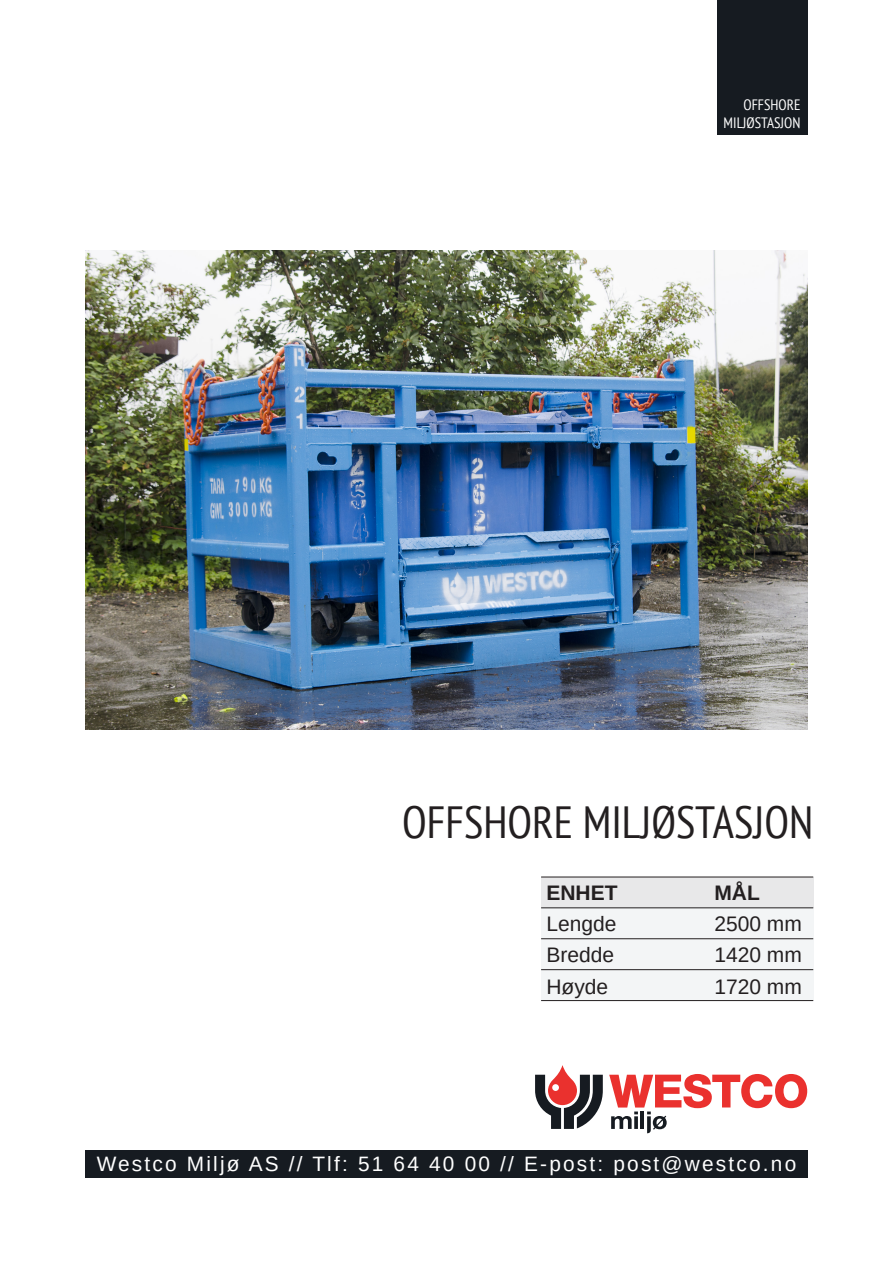
<style>
.page{position:relative;width:893px;height:1263px;background:#fff}
.page>*{position:absolute;margin:0;border:0;box-sizing:border-box;transform-origin:0 0}
.t1{font:condensed 45px "PT Sans";color:#231f20}
.t2{font:21px "Arimo";color:#231f20}
.t3{font:700 21px "Arimo";color:#231f20}
.t4{font:20.85px "Arimo";letter-spacing:.105em;color:#fff}
.t5{font:condensed 15px "PT Sans";color:#fff}
</style>
<div class="page">
<div style="left:541px;top:877px;width:272px;height:31px;background:#e8e8e9"></div>
<div style="left:541px;top:909px;width:272px;height:92px;background:#f3f5f6"></div>
<hr style="left:541px;top:907px;width:272px;height:1px;background:#231f20">
<hr style="left:541px;top:877px;width:272px;height:1px;background:#231f20">
<hr style="left:541px;top:938px;width:272px;height:1px;background:#231f20">
<hr style="left:541px;top:969px;width:272px;height:1px;background:#231f20">
<hr style="left:541px;top:1000px;width:272px;height:1px;background:#231f20">
<div style="left:717px;top:0;width:90px;height:135px;background:#161b21"></div>
<div style="left:85px;top:1151px;width:723px;height:27px;background:#161b21"></div>
<svg style="left:609px;top:1074px;width:198px;height:59px"></svg>
<svg style="left:535px;top:1065px;width:68px;height:64px"></svg>
<img style="left:85px;top:250px;width:723px;height:479px">
<p class="t5" style="left:743px;top:95px;width:58px">OFFSHORE</p>
<p class="t5" style="left:724px;top:113px;width:78px">MILJØSTASJON</p>
<p class="t1" style="left:402px;top:793px;width:412px">OFFSHORE MILJØSTASJON</p>
<p class="t3" style="left:546px;top:878px;width:73px">ENHET</p>
<p class="t3" style="left:714px;top:878px;width:47px">MÅL</p>
<p class="t2" style="left:546px;top:910px;width:72px">Lengde</p>
<p class="t2" style="left:714px;top:910px;width:89px">2500 mm</p>
<p class="t2" style="left:546px;top:942px;width:69px">Bredde</p>
<p class="t2" style="left:714px;top:942px;width:89px">1420 mm</p>
<p class="t2" style="left:546px;top:973px;width:63px">Høyde</p>
<p class="t2" style="left:714px;top:973px;width:89px">1720 mm</p>
<p class="t4" style="left:97px;top:1150px;width:701px">Westco Miljø AS // Tlf: 51 64 40 00 // E-post: post@westco.no</p>
</div>
